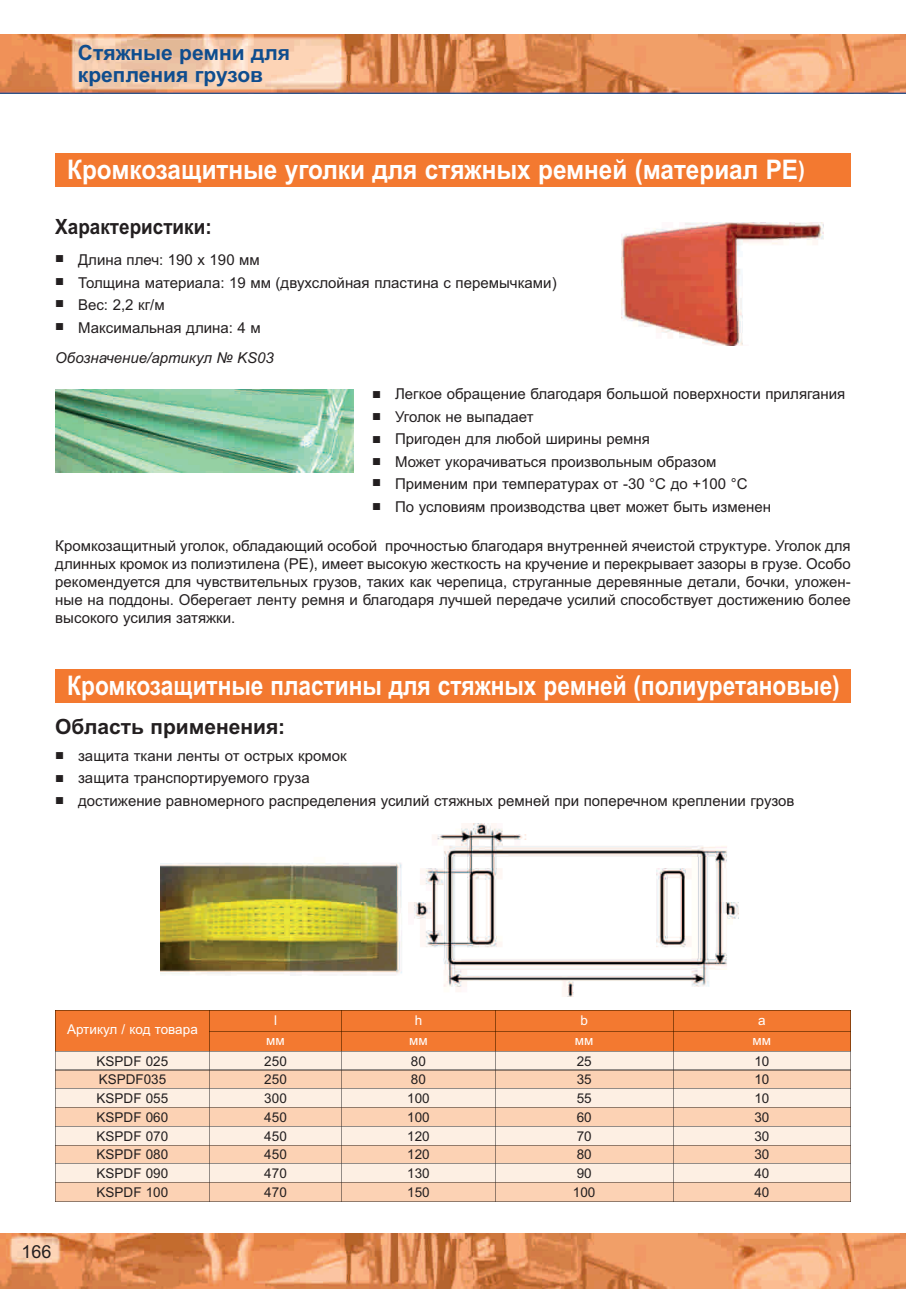
<style>
.page{position:relative;width:906px;height:1289px;background:#fff}
.page>*{position:absolute;margin:0;border:0;box-sizing:border-box;transform-origin:0 0}
.t1{font:700 27px "Arial";color:#fff;scale:.84 1}
.t2{font:700 27px "Arial";color:#fff;scale:.9 1}
.t3{font:700 21px/22.5px "Arial";color:#0f4d8e}
.t4{font:700 21px "Arial";color:#231f20}
.t5{font:700 21px "Arial";color:#231f20;scale:.9 1}
.t6{font:18px "Arial";color:#231f20}
.t7{font:15px/18px "Arial";color:#231f20;text-align:justify}
.t8{font:italic 15px "Arial";color:#231f20}
.t9{font:13.5px "Arial";color:#231f20}
.t10{font:13.5px "Arial";color:#fff}
.s1{font-size:22.5px}
</style>
<div class="page">
<img style="left:0;top:1233px;width:906px;height:55px">
<svg style="left:0;top:34px;width:906px;height:60px;background:#e49e72"></svg>
<img style="left:621px;top:222px;width:202px;height:123px">
<div style="left:55px;top:669px;width:795px;height:34px;background:#f37930"></div>
<div style="left:55px;top:153px;width:795px;height:34px;background:#f37930"></div>
<svg style="left:55px;top:1010px;width:796px;height:192px;background:#f2c4a4"></svg>
<img style="left:160px;top:823px;width:579px;height:173px">
<img style="left:55px;top:389px;width:298px;height:83px">
<h2 class="t3" style="left:78px;top:41px;width:214px">Стяжные ремни для крепления грузов</h2>
<h1 class="t2" style="left:67px;top:154px;width:821px">кромкозащитные уголки для стяжных ремней (материал PE<span class="s1">)</span></h1>
<h2 class="t5" style="left:55px;top:214px;width:175px">характеристики:</h2>
<p class="t7" style="left:55px;top:251px;width:206px">■ Длина плеч: 190 x 190 мм</p>
<p class="t7" style="left:55px;top:273px;width:503px">■ Толщина материала: 19 мм (двухслойная пластина с перемычками)</p>
<p class="t7" style="left:55px;top:296px;width:111px">■ Вес: 2,2 кг/м</p>
<p class="t7" style="left:55px;top:318px;width:207px">■ Максимальная длина: 4 м</p>
<p class="t8" style="left:55px;top:349px;width:220px">Обозначение/артикул № KS03</p>
<p class="t7" style="left:372px;top:385px;width:475px">■ Легкое обращение благодаря большой поверхности прилягания</p>
<p class="t7" style="left:372px;top:407px;width:163px">■ Уголок не выпадает</p>
<p class="t7" style="left:372px;top:430px;width:279px">■ Пригоден для любой ширины ремня</p>
<p class="t7" style="left:372px;top:452px;width:346px">■ Может укорачиваться произвольным образом</p>
<p class="t7" style="left:372px;top:475px;width:377px">■ Применим при температурах от -30 °C до +100 °C</p>
<p class="t7" style="left:372px;top:497px;width:400px">■ По условиям производства цвет может быть изменен</p>
<p class="t7" style="left:55px;top:537px;width:797px">Кромкозащитный уголок, обладающий особой прочностью благодаря внутренней ячеистой структуре. Уголок для длинных кромок из полиэтилена (PE), имеет высокую жесткость на кручение и перекрывает зазоры в грузе. Особо рекомендуется для чувствительных грузов, таких как черепица, струганные деревянные детали, бочки, уложен&shy;ные на поддоны. Оберегает ленту ремня и благодаря лучшей передаче усилий способствует достижению более высокого усилия затяжки.</p>
<h1 class="t1" style="left:67px;top:670px;width:921px">кромкозащитные пластины для стяжных ремней (полиуретановые)</h1>
<h2 class="t4" style="left:55px;top:714px;width:231px">Область применения:</h2>
<p class="t7" style="left:55px;top:746px;width:293px">■ защита ткани ленты от острых кромок</p>
<p class="t7" style="left:55px;top:769px;width:256px">■ защита транспортируемого груза</p>
<p class="t7" style="left:55px;top:791px;width:741px">■ достижение равномерного распределения усилий стяжных ремней при поперечном креплении грузов</p>
<p class="t10" style="left:67px;top:1021px;width:132px">Артикул / код товара</p>
<p class="t10" style="left:274px;top:1011px;width:4px">l</p>
<p class="t10" style="left:415px;top:1011px;width:9px">h</p>
<p class="t10" style="left:580px;top:1011px;width:9px">b</p>
<p class="t10" style="left:758px;top:1011px;width:9px">a</p>
<p class="t10" style="left:266px;top:1032px;width:20px">мм</p>
<p class="t10" style="left:409px;top:1032px;width:20px">мм</p>
<p class="t10" style="left:575px;top:1032px;width:20px">мм</p>
<p class="t10" style="left:752px;top:1032px;width:20px">мм</p>
<p class="t6" style="left:21px;top:1240px;width:32px">166</p>
<p class="t9" style="left:97px;top:1053px;width:73px">KSPDF 025</p>
<p class="t9" style="left:264px;top:1053px;width:24px">250</p>
<p class="t9" style="left:411px;top:1053px;width:17px">80</p>
<p class="t9" style="left:577px;top:1053px;width:17px">25</p>
<p class="t9" style="left:754px;top:1053px;width:17px">10</p>
<p class="t9" style="left:99px;top:1071px;width:69px">KSPDF035</p>
<p class="t9" style="left:264px;top:1071px;width:24px">250</p>
<p class="t9" style="left:411px;top:1071px;width:17px">80</p>
<p class="t9" style="left:577px;top:1071px;width:17px">35</p>
<p class="t9" style="left:754px;top:1071px;width:17px">10</p>
<p class="t9" style="left:97px;top:1090px;width:73px">KSPDF 055</p>
<p class="t9" style="left:264px;top:1090px;width:24px">300</p>
<p class="t9" style="left:407px;top:1090px;width:24px">100</p>
<p class="t9" style="left:577px;top:1090px;width:17px">55</p>
<p class="t9" style="left:754px;top:1090px;width:17px">10</p>
<p class="t9" style="left:97px;top:1109px;width:73px">KSPDF 060</p>
<p class="t9" style="left:264px;top:1109px;width:24px">450</p>
<p class="t9" style="left:407px;top:1109px;width:24px">100</p>
<p class="t9" style="left:577px;top:1109px;width:17px">60</p>
<p class="t9" style="left:754px;top:1109px;width:17px">30</p>
<p class="t9" style="left:97px;top:1128px;width:73px">KSPDF 070</p>
<p class="t9" style="left:264px;top:1128px;width:24px">450</p>
<p class="t9" style="left:407px;top:1128px;width:24px">120</p>
<p class="t9" style="left:577px;top:1128px;width:17px">70</p>
<p class="t9" style="left:754px;top:1128px;width:17px">30</p>
<p class="t9" style="left:97px;top:1146px;width:73px">KSPDF 080</p>
<p class="t9" style="left:264px;top:1146px;width:24px">450</p>
<p class="t9" style="left:407px;top:1146px;width:24px">120</p>
<p class="t9" style="left:577px;top:1146px;width:17px">80</p>
<p class="t9" style="left:754px;top:1146px;width:17px">30</p>
<p class="t9" style="left:97px;top:1165px;width:73px">KSPDF 090</p>
<p class="t9" style="left:264px;top:1165px;width:24px">470</p>
<p class="t9" style="left:407px;top:1165px;width:24px">130</p>
<p class="t9" style="left:577px;top:1165px;width:17px">90</p>
<p class="t9" style="left:754px;top:1165px;width:17px">40</p>
<p class="t9" style="left:97px;top:1184px;width:73px">KSPDF 100</p>
<p class="t9" style="left:264px;top:1184px;width:24px">470</p>
<p class="t9" style="left:407px;top:1184px;width:24px">150</p>
<p class="t9" style="left:573px;top:1184px;width:24px">100</p>
<p class="t9" style="left:754px;top:1184px;width:17px">40</p>
</div>
